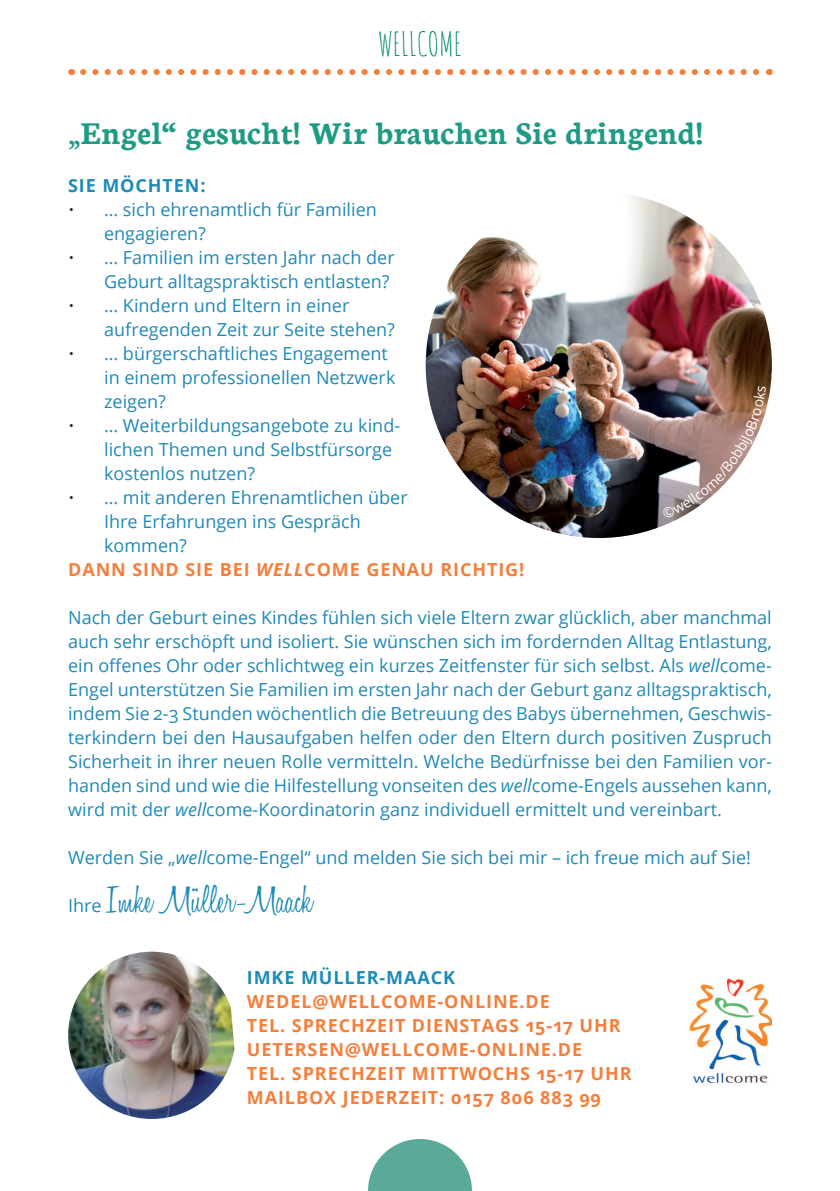
<style>
.page{position:relative;width:840px;height:1191px;background:#fff}
.page>*{position:absolute;margin:0;border:0;box-sizing:border-box;transform-origin:0 0}
.t1{font:300 40px "Honey Script";color:#1e8ab7}
.t2{font:700 34px "Neuton";color:#1e9b85}
.t3{font:32px "Amatic SC";color:#008869}
.t4{font:18px/24px "Open Sans";color:#1e8ab7}
.t5{font:700 18px/24px "Open Sans";letter-spacing:.05em;color:#f47f3d}
.t6{font:700 18px "Open Sans";letter-spacing:.05em;color:#1e8ab7}
.s1{font-weight:400}
.s2{font-weight:300;font-size:17.6px;color:#231f20}
.s3{font-style:italic}
</style>
<div class="page">
<svg style="left:83px;top:69px;width:676px;height:6px"></svg>
<svg style="left:368px;top:1139px;width:103px;height:52px"></svg>
<img style="left:688px;top:978px;width:83px;height:105px">
<img style="left:425px;top:192px;width:346px;height:346px;border-radius:173px">
<img style="left:68px;top:951px;width:166px;height:168px">
<img style="left:661px;top:386px;width:104px;height:133px">
<h3 class="t3" style="left:378px;top:21px;width:85px">WELLCOME</h3>
<h2 class="t2" style="left:68px;top:115px;width:636px"><span class="s1">„</span>Engel“ gesucht! Wir brauchen Sie dringend!</h2>
<p class="t6" style="left:68px;top:173px;width:139px">SIE MÖCHTEN:</p>
<p class="t4" style="left:104px;top:197px;width:274px;text-indent:-36px"><span class="s2">•</span> … sich ehrenamtlich für Familien engagieren?</p>
<p class="t4" style="left:68px;top:245px;width:328px;text-align:right"><span class="s2">•</span> … Familien im ersten Jahr nach der<br>Geburt alltagspraktisch entlasten?</p>
<p class="t4" style="left:104px;top:293px;width:292px;text-indent:-36px"><span class="s2">•</span> … Kindern und Eltern in einer aufregenden Zeit zur Seite stehen?</p>
<p class="t4" style="left:104px;top:341px;width:292px;text-indent:-36px"><span class="s2">•</span> … bürgerschaftliches Engagement in einem professionellen Netzwerk zeigen?</p>
<p class="t4" style="left:104px;top:413px;width:297px;text-indent:-36px"><span class="s2">•</span> … Weiterbildungsangebote zu kind&shy;lichen Themen und Selbstfürsorge kostenlos nutzen?</p>
<p class="t4" style="left:68px;top:485px;width:341px"><span class="s2">•</span> … mit anderen Ehrenamtlichen über</p>
<p class="t4" style="left:104px;top:509px;width:258px">Ihre Erfahrungen ins Gespräch</p>
<p class="t4" style="left:104px;top:533px;width:84px">kommen?</p>
<p class="t5" style="left:68px;top:557px;width:457px">DANN SIND SIE BEI <span class="s3">WELL</span>COME GENAU RICHTIG!</p>
<p class="t4" style="left:68px;top:605px;width:705px;text-align:justify">Nach der Geburt eines Kindes fühlen sich viele Eltern zwar glücklich, aber manchmal auch sehr erschöpft und isoliert. Sie wünschen sich im fordernden Alltag Entlastung, ein offenes Ohr oder schlichtweg ein kurzes Zeitfenster für sich selbst. Als <span class="s3">well</span>come-Engel unterstützen Sie Familien im ersten Jahr nach der Geburt ganz alltagspraktisch, indem Sie 2-3 Stunden wöchentlich die Betreuung des Babys übernehmen, Geschwis&shy;terkindern bei den Hausaufgaben helfen oder den Eltern durch positiven Zuspruch Sicherheit in ihrer neuen Rolle vermitteln. Welche Bedürfnisse bei den Familien vor&shy;handen sind und wie die Hilfestellung vonseiten des <span class="s3">well</span>come-Engels aussehen kann, wird mit der <span class="s3">well</span>come-Koordinatorin ganz individuell ermittelt und vereinbart.</p>
<p class="t4" style="left:68px;top:845px;width:684px">Werden Sie „<span class="s3">well</span>come-Engel“ und melden Sie sich bei mir – ich freue mich auf Sie!</p>
<p class="t4" style="left:68px;top:893px;width:35px">Ihre</p>
<h1 class="t1" style="left:106px;top:875px;width:208px">Imke Müller-Maack</h1>
<p class="t6" style="left:247px;top:965px;width:209px">IMKE MÜLLER-MAACK</p>
<p class="t5" style="left:247px;top:989px;width:386px">WEDEL@WELLCOME-ONLINE.DE<br>TEL. SPRECHZEIT DIENSTAGS 15-17 UHR UETERSEN@WELLCOME-ONLINE.DE<br>TEL. SPRECHZEIT MITTWOCHS 15-17 UHR MAILBOX JEDERZEIT: 0157 806 883 99</p>
</div>
